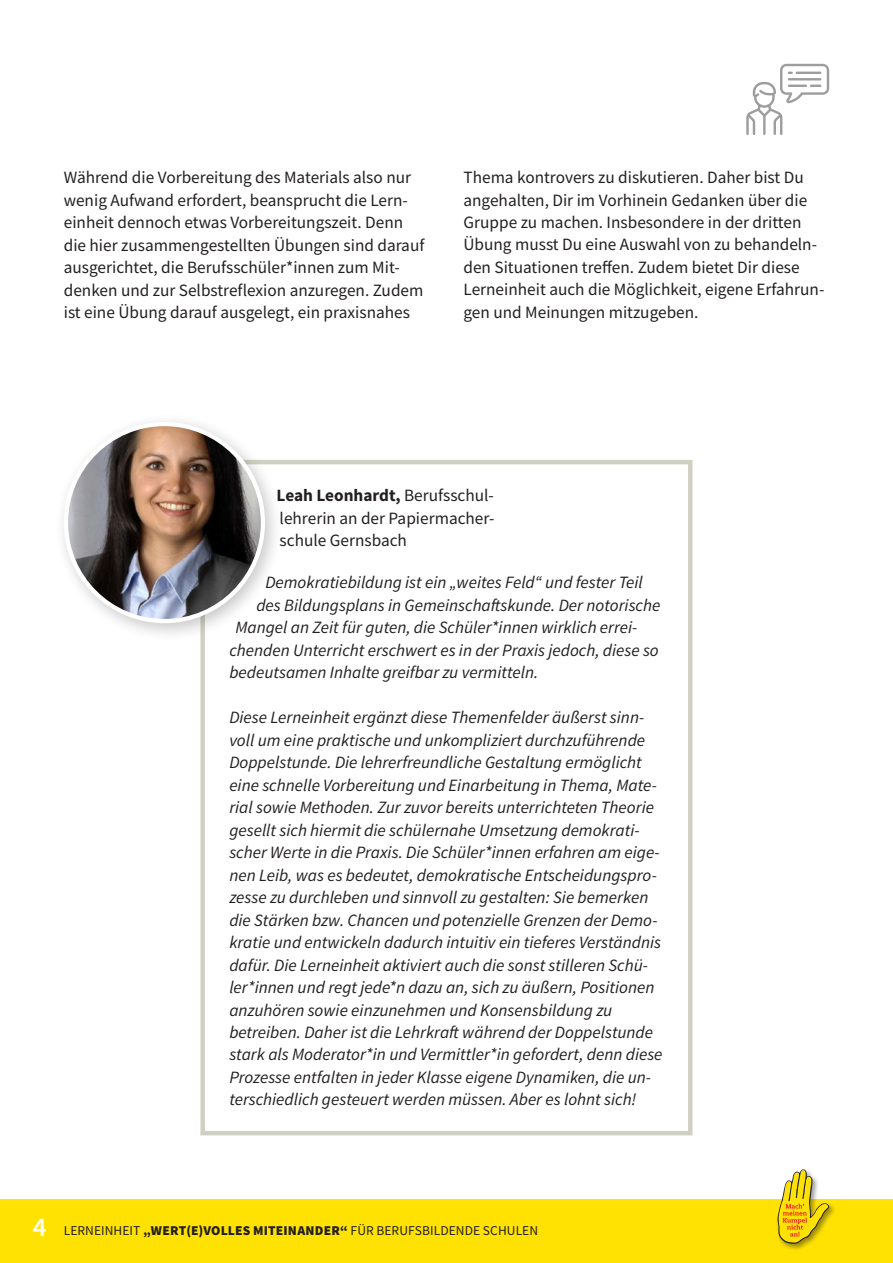
<style>
.page{position:relative;width:893px;height:1263px;background:#fff}
.page>*{position:absolute;margin:0;border:0;box-sizing:border-box;transform-origin:0 0}
.t1{font:italic 17.25px/22.5px "Source Sans Pro";color:#231f20}
.t2{font:17.25px/22.5px "Source Sans Pro";color:#231f20}
.t3{font:13.5px "Source Sans Pro";letter-spacing:.005em;color:#231f20}
.s1{font-weight:700}
.s2{font-weight:600;font-size:27px;color:#fff}
.s3{font-weight:900}
</style>
<div class="page">
<div style="left:0;top:1199px;width:893px;height:64px;background:#ffe201"></div>
<svg style="left:746px;top:64px;width:83px;height:71px"></svg>
<div style="left:776px;top:1168px;width:61px;height:83px;background:#231f20;opacity:.45"></div>
<svg style="left:777px;top:1169px;width:52px;height:75px"></svg>
<div style="left:200px;top:460px;width:492px;height:675px;border:4px solid #d0d0c2"></div>
<div style="left:54px;top:412px;width:230px;height:230px;background:#231f20;opacity:.24"></div>
<img style="left:66px;top:424px;width:197px;height:196px">
<div style="left:64px;top:422px;width:201px;height:201px;border:4px solid #fff;border-radius:50%"></div>
<p class="t2" style="left:64px;top:166px;width:362px">Während die Vorbereitung des Materials also nur wenig Aufwand erfordert, beansprucht die Lern&shy;einheit dennoch etwas Vorbereitungszeit. Denn die hier zusammengestellten Übungen sind darauf ausgerichtet, die Berufsschüler*innen zum Mit&shy;denken und zur Selbstreflexion anzuregen. Zudem ist eine Übung darauf ausgelegt, ein praxisnahes</p>
<p class="t2" style="left:463px;top:166px;width:362px">Thema kontrovers zu diskutieren. Daher bist Du angehalten, Dir im Vorhinein Gedanken über die Gruppe zu machen. Insbesondere in der dritten Übung musst Du eine Auswahl von zu behandeln&shy;den Situationen treffen. Zudem bietet Dir diese Lerneinheit auch die Möglichkeit, eigene Erfahrun&shy;gen und Meinungen mitzugeben.</p>
<p class="t2" style="left:277px;top:484px;width:218px;text-align:justify"><span class="s1">Leah Leonhardt,</span> Berufsschul&shy;lehrerin an der Papiermacher&shy;schule Gernsbach</p>
<p class="t1" style="left:265px;top:571px;width:379px">Demokratiebildung ist ein „weites Feld“ und fester Teil</p>
<p class="t1" style="left:256px;top:593px;width:405px">des Bildungsplans in Gemeinschaftskunde. Der notorische</p>
<p class="t1" style="left:235px;top:616px;width:404px">Mangel an Zeit für guten, die Schüler*innen wirklich errei-</p>
<p class="t1" style="left:229px;top:638px;width:431px">chenden Unterricht erschwert es in der Praxis jedoch, diese so</p>
<p class="t1" style="left:229px;top:661px;width:310px">bedeutsamen Inhalte greifbar zu vermitteln.</p>
<p class="t1" style="left:229px;top:706px;width:435px">Diese Lerneinheit ergänzt diese Themenfelder äußerst sinn&shy;voll um eine praktische und unkompliziert durchzuführende Doppelstunde. Die lehrerfreundliche Gestaltung ermöglicht eine schnelle Vorbereitung und Einarbeitung in Thema, Mate&shy;rial sowie Methoden. Zur zuvor bereits unterrichteten Theorie gesellt sich hiermit die schülernahe Umsetzung demokrati&shy;scher Werte in die Praxis. Die Schüler*innen erfahren am eige&shy;nen Leib, was es bedeutet, demokratische Entscheidungspro&shy;zesse zu durchleben und sinnvoll zu gestalten: Sie bemerken die Stärken bzw. Chancen und potenzielle Grenzen der Demo&shy;kratie und entwickeln dadurch intuitiv ein tieferes Verständnis dafür. Die Lerneinheit aktiviert auch die sonst stilleren Schü&shy;ler*innen und regt jede*n dazu an, sich zu äußern, Positionen anzuhören sowie einzunehmen und Konsensbildung zu betreiben. Daher ist die Lehrkraft während der Doppelstunde stark als Moderator*in und Vermittler*in gefordert, denn diese Prozesse entfalten in jeder Klasse eigene Dynamiken, die un&shy;terschiedlich gesteuert werden müssen. Aber es lohnt sich!</p>
<p class="t3" style="left:33px;top:1222px;width:507px"><span class="s2">4</span> Lerneinheit <span class="s3">„WERT(E)VOLLES MITEINANDER“</span> für berufsbildende Schulen</p>
</div>
